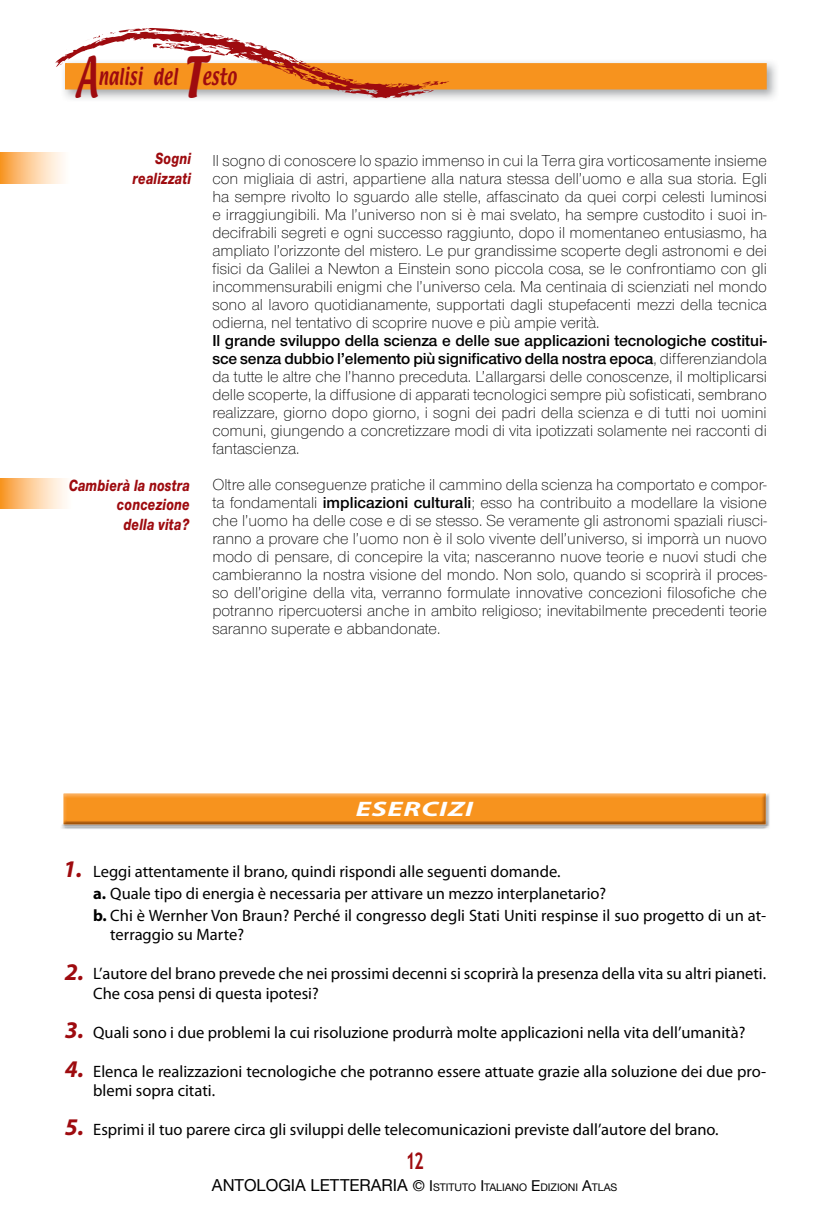
<style>
.page{position:relative;width:830px;height:1212px;background:#fff}
.page>*{position:absolute;margin:0;border:0;box-sizing:border-box;transform-origin:0 0}
.t1{font:49.5px "Textile";color:#9e0b0f;scale:.67 1}
.t2{font:49.5px "Textile";color:#9e0b0f;scale:.87 1}
.t3{font:italic 700 24px/39px "Myriad Pro";color:#9e0b0f}
.t4{font:700 23.1px "Trebuchet MS";color:#9e0b0f;scale:.71 1}
.t5{font:italic 700 21px "Myriad Pro";letter-spacing:.025em;color:#fff;scale:1.4 1}
.t6{font:20.25px "Textile";letter-spacing:.025em;color:#9e0b0f;scale:.73 1}
.t7{font:16.8px/19.5px "Nimbus San Nov T Heav Ital";letter-spacing:.025em;color:#9e0b0f;text-align:right;scale:.79 1}
.t8{font:16.5px/18px "Nimbus San Nov T Ligh";color:#000;text-align:justify}
.t9{font:16.5px/21.6px "Myriad Pro";color:#000}
.t10{font:600 16.5px/18px "Nimbus San Nov T";letter-spacing:-.005em;color:#000}
.t11{font:10.5px "Helvetica Neue";color:#000}
.s1{font-family:"Nimbus San Nov T Ligh";font-weight:400}
.s2{font-family:"Nimbus San Nov T";font-weight:600}
.s3{font-weight:700}
.s4{font-size:16.5px}
.s5{font-size:15px}
</style>
<div class="page">
<img style="left:70px;top:62px;width:706px;height:37px">
<svg style="left:55px;top:28px;width:711px;height:70px"></svg>
<svg style="left:0;top:153px;width:64px;height:30px;background:#fccd99"></svg>
<svg style="left:0;top:478px;width:67px;height:31px;background:#fccd99"></svg>
<img style="left:61px;top:826px;width:708px;height:3px">
<img style="left:61px;top:793px;width:708px;height:33px">
<img style="left:63px;top:793px;width:702px;height:31px">
<h1 class="t1" style="left:75px;top:43px;width:34px">A</h1>
<p class="t6" style="left:98px;top:63px;width:110px">nalisi del</p>
<h1 class="t2" style="left:182px;top:43px;width:26px">T</h1>
<p class="t6" style="left:202px;top:62px;width:49px">esto</p>
<p class="t7" style="left:133px;top:149px;width:75px">Sogni realizzati</p>
<p class="t7" style="left:69px;top:475px;width:155px">Cambierà la nostra concezione<br>della vita?</p>
<p class="t8" style="left:212px;top:151px;width:555px">Il sogno di conoscere lo spazio immenso in cui la Terra gira vorticosamente insieme con migliaia di astri, appartiene alla natura stessa dell’uomo e alla sua storia. Egli ha sempre rivolto lo sguardo alle stelle, affascinato da quei corpi celesti luminosi e irraggiungibili. Ma l’universo non si è mai svelato, ha sempre custodito i suoi in&shy;decifrabili segreti e ogni successo raggiunto, dopo il momentaneo entusiasmo, ha ampliato l’orizzonte del mistero. Le pur grandissime scoperte degli astronomi e dei fisici da Galilei a Newton a Einstein sono piccola cosa, se le confrontiamo con gli incommensurabili enigmi che l’universo cela. Ma centinaia di scienziati nel mondo sono al lavoro quotidianamente, supportati dagli stupefacenti mezzi della tecnica odierna, nel tentativo di scoprire nuove e più ampie verità.</p>
<p class="t10" style="left:212px;top:331px;width:555px">Il grande sviluppo della scienza e delle sue applicazioni tecnologiche costitui&shy;sce senza dubbio l’elemento più significativo della nostra epoca<span class="s1">, differenziandola</span></p>
<p class="t8" style="left:212px;top:367px;width:555px">da tutte le altre che l’hanno preceduta. L’allargarsi delle conoscenze, il moltiplicarsi delle scoperte, la diffusione di apparati tecnologici sempre più sofisticati, sembrano realizzare, giorno dopo giorno, i sogni dei padri della scienza e di tutti noi uomini comuni, giungendo a concretizzare modi di vita ipotizzati solamente nei racconti di fantascienza.</p>
<p class="t8" style="left:212px;top:475px;width:555px">Oltre alle conseguenze pratiche il cammino della scienza ha comportato e compor&shy;ta fondamentali <span class="s2">implicazioni culturali</span>; esso ha contribuito a modellare la visione che l’uomo ha delle cose e di se stesso. Se veramente gli astronomi spaziali riusci&shy;ranno a provare che l’uomo non è il solo vivente dell’universo, si imporrà un nuovo modo di pensare, di concepire la vita; nasceranno nuove teorie e nuovi studi che cambieranno la nostra visione del mondo. Non solo, quando si scoprirà il proces&shy;so dell’origine della vita, verranno formulate innovative concezioni filosofiche che potranno ripercuotersi anche in ambito religioso; inevitabilmente precedenti teorie saranno superate e abbandonate.</p>
<p class="t5" style="left:355px;top:795px;width:85px">ESERCIZI</p>
<h2 class="t3" style="left:63px;top:849px;width:21px">1.</h2>
<h2 class="t3" style="left:65px;top:951px;width:21px">2.</h2>
<h2 class="t3" style="left:65px;top:1009px;width:21px">3.<br>4.</h2>
<h2 class="t3" style="left:65px;top:1106px;width:21px">5.</h2>
<p class="t9" style="left:93px;top:861px;width:674px">Leggi attentamente il brano, quindi rispondi alle seguenti domande.<br><span class="s3">a.</span> Quale tipo di energia è necessaria per attivare un mezzo interplanetario?<br><span class="s3">b.</span> Chi è Wernher Von Braun? Perché il congresso degli Stati Uniti respinse il suo progetto di un at-</p>
<p class="t9" style="left:110px;top:923px;width:135px">terraggio su Marte?</p>
<p class="t9" style="left:93px;top:964px;width:674px;line-height:19.5px">L’autore del brano prevede che nei prossimi decenni si scoprirà la presenza della vita su altri pianeti.<br>Che cosa pensi di questa ipotesi?</p>
<p class="t9" style="left:93px;top:1021px;width:653px">Quali sono i due problemi la cui risoluzione produrrà molte applicazioni nella vita dell’umanità?</p>
<p class="t9" style="left:93px;top:1061px;width:674px;line-height:19.5px">Elenca le realizzazioni tecnologiche che potranno essere attuate grazie alla soluzione dei due pro&shy;blemi sopra citati.</p>
<p class="t9" style="left:93px;top:1119px;width:626px">Esprimi il tuo parere circa gli sviluppi delle telecomunicazioni previste dall’autore del brano.</p>
<h3 class="t4" style="left:405px;top:1146px;width:27px">12</h3>
<p class="t11" style="left:212px;top:1180px;width:407px"><span class="s4">ANTOLOGIA LETTERARIA</span> <span class="s5">©</span> <span class="s5">I</span>STITUTO <span class="s5">I</span>TALIANO <span class="s5">E</span>DIZIONI <span class="s5">A</span>TLAS</p>
</div>
